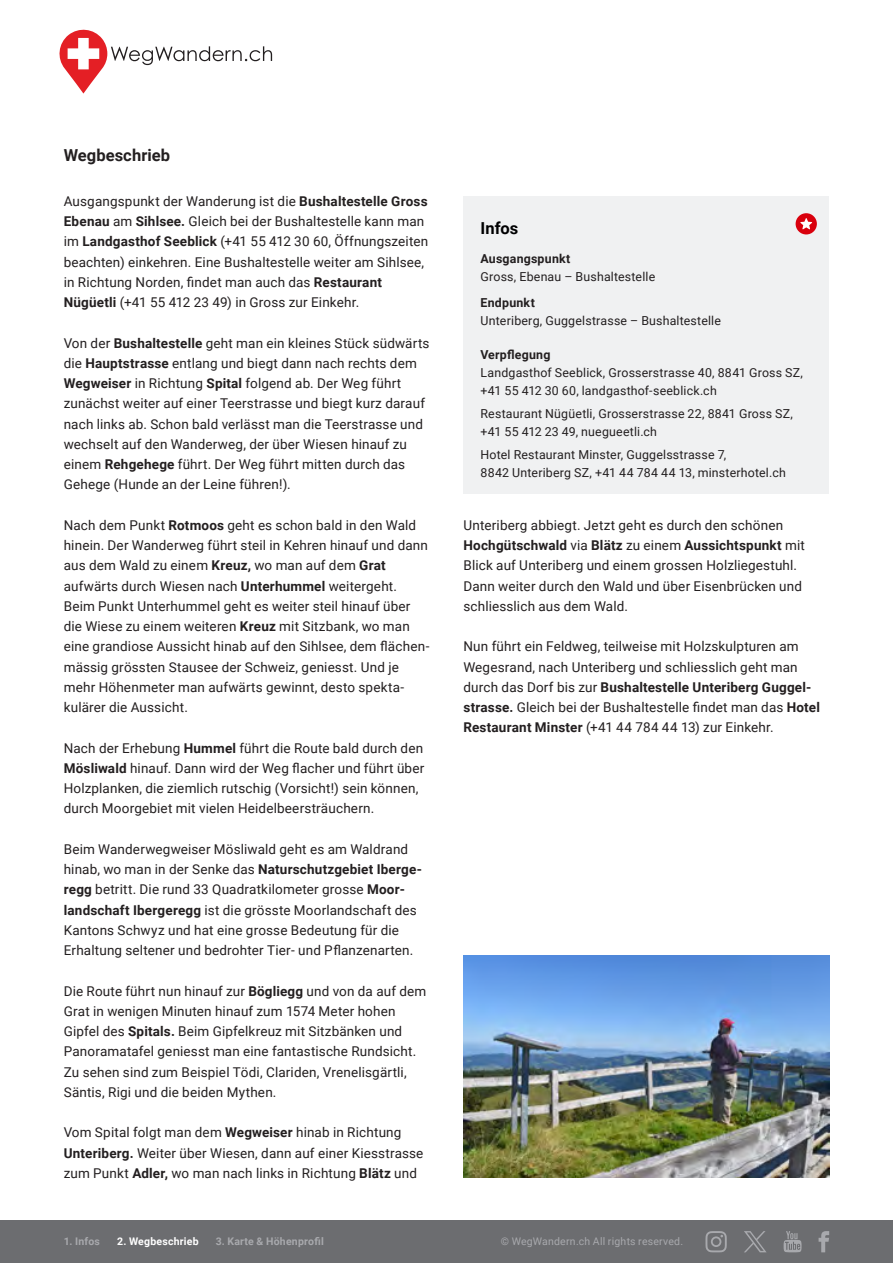
<style>
.page{position:relative;width:893px;height:1263px;background:#fff}
.page>*{position:absolute;margin:0;border:0;box-sizing:border-box;transform-origin:0 0}
._04_titel_klein{font:700 16.5px "Roboto";letter-spacing:.005em;color:#231f20}
._04_titel_klein-2{font:700 16.5px "Roboto";color:#000001}
._08_text{font:13.5px/20.2px "Roboto";letter-spacing:.01em;color:#231f20}
._04_titel_klein-3{font:12.3px/17.5px "Roboto";letter-spacing:.015em;color:#231f20}
.t1{font:700 10.5px "Roboto";letter-spacing:.02em;color:#a8a9ad}
.t2{font:10.5px "Roboto";letter-spacing:.02em;color:#a8a9ad}
.t3{font:700 10.5px "Roboto";letter-spacing:.02em;color:#fff}
.s1{font-weight:700}
</style>
<div class="page">
<div style="left:463px;top:196px;width:366px;height:298px;background:#f0f1f2"></div>
<div style="left:796px;top:213px;width:21px;height:21px;background:#d9000d;border-radius:50%"></div>
<svg style="left:800px;top:218px;width:12px;height:11px"></svg>
<img style="left:463px;top:955px;width:366px;height:223px">
<svg style="left:59px;top:29px;width:213px;height:65px"></svg>
<div style="left:0;top:1220px;width:893px;height:43px;background:#6c6d70"></div>
<svg style="left:705px;top:1231px;width:22px;height:21px"></svg>
<svg style="left:783px;top:1231px;width:19px;height:21px"></svg>
<svg style="left:819px;top:1231px;width:10px;height:21px"></svg>
<svg style="left:744px;top:1231px;width:22px;height:21px"></svg>
<p class="_04_titel_klein" style="left:64px;top:143px;width:108px">Wegbeschrieb</p>
<p class="_08_text" style="left:64px;top:190px;width:366px">Ausgangspunkt der Wanderung ist die <span class="s1">Bushaltestelle Gross Ebenau</span> am <span class="s1">Sihlsee.</span> Gleich bei der Bushaltestelle kann man im <span class="s1">Landgasthof Seeblick</span> (+41 55 412 30 60, Öffnungszeiten beachten) einkehren. Eine Bushaltestelle weiter am Sihlsee, in Richtung Norden, findet man auch das <span class="s1">Restaurant Nügüetli</span> (+41 55 412 23 49) in Gross zur Einkehr.</p>
<p class="_08_text" style="left:64px;top:332px;width:367px">Von der <span class="s1">Bushaltestelle</span> geht man ein kleines Stück südwärts die <span class="s1">Hauptstrasse</span> entlang und biegt dann nach rechts dem <span class="s1">Wegweiser</span> in Richtung <span class="s1">Spital</span> folgend ab. Der Weg führt zunächst weiter auf einer Teerstrasse und biegt kurz darauf nach links ab. Schon bald verlässt man die Teerstrasse und wechselt auf den Wanderweg, der über Wiesen hinauf zu einem <span class="s1">Rehgehege</span> führt. Der Weg führt mitten durch das Gehege (Hunde an der Leine führen!).</p>
<p class="_08_text" style="left:64px;top:514px;width:367px">Nach dem Punkt <span class="s1">Rotmoos</span> geht es schon bald in den Wald hinein. Der Wanderweg führt steil in Kehren hinauf und dann aus dem Wald zu einem <span class="s1">Kreuz,</span> wo man auf dem <span class="s1">Grat </span>aufwärts durch Wiesen nach <span class="s1">Unterhummel</span> weitergeht.<br>Beim Punkt Unterhummel geht es weiter steil hinauf über die Wiese zu einem weiteren <span class="s1">Kreuz</span> mit Sitzbank, wo man eine grandiose Aussicht hinab auf den Sihlsee, dem flächen&shy;mässig grössten Stausee der Schweiz, geniesst. Und je mehr Höhenmeter man aufwärts gewinnt, desto spekta&shy;kulärer die Aussicht.</p>
<p class="_08_text" style="left:64px;top:737px;width:362px">Nach der Erhebung <span class="s1">Hummel</span> führt die Route bald durch den <span class="s1">Mösliwald</span> hinauf. Dann wird der Weg flacher und führt über Holzplanken, die ziemlich rutschig (Vorsicht!) sein können, durch Moorgebiet mit vielen Heidelbeersträuchern.</p>
<p class="_08_text" style="left:64px;top:838px;width:360px">Beim Wanderwegweiser Mösliwald geht es am Waldrand hinab, wo man in der Senke das <span class="s1">Naturschutzgebiet Iberge&shy;regg</span> betritt. Die rund 33 Quadratkilometer grosse <span class="s1">Moor&shy;landschaft Ibergeregg</span> ist die grösste Moorlandschaft des Kantons Schwyz und hat eine grosse Bedeutung für die Erhaltung seltener und bedrohter Tier- und Pflanzenarten.</p>
<p class="_08_text" style="left:64px;top:980px;width:364px">Die Route führt nun hinauf zur <span class="s1">Bögliegg</span> und von da auf dem Grat in wenigen Minuten hinauf zum 1574 Meter hohen Gipfel des <span class="s1">Spitals.</span> Beim Gipfelkreuz mit Sitzbänken und Panoramatafel geniesst man eine fantastische Rundsicht.<br>Zu sehen sind zum Beispiel Tödi, Clariden, Vrenelisgärtli, Säntis, Rigi und die beiden Mythen.</p>
<p class="_08_text" style="left:64px;top:1122px;width:361px">Vom Spital folgt man dem <span class="s1">Wegweiser</span> hinab in Richtung<br><span class="s1">Unteriberg.</span> Weiter über Wiesen, dann auf einer Kiesstrasse zum Punkt <span class="s1">Adler,</span> wo man nach links in Richtung <span class="s1">Blätz</span> und</p>
<p class="_04_titel_klein-2" style="left:480px;top:217px;width:39px">Infos</p>
<p class="_04_titel_klein-3" style="left:480px;top:250px;width:176px"><span class="s1">Ausgangspunkt<br></span>Gross, Ebenau – Bushaltestelle</p>
<p class="_04_titel_klein-3" style="left:480px;top:293px;width:242px"><span class="s1">Endpunkt<br></span>Unteriberg, Guggelstrasse – Bushaltestelle</p>
<p class="_04_titel_klein-3" style="left:480px;top:346px;width:324px"><span class="s1">Verpflegung<br></span>Landgasthof Seeblick, Grosserstrasse 40, 8841 Gross SZ, +41 55 412 30 60, landgasthof-seeblick.ch</p>
<p class="_04_titel_klein-3" style="left:480px;top:404px;width:314px">Restaurant Nügüetli, Grosserstrasse 22, 8841 Gross SZ, +41 55 412 23 49, nuegueetli.ch</p>
<p class="_04_titel_klein-3" style="left:480px;top:446px;width:307px">Hotel Restaurant Minster, Guggelsstrasse 7,<br>8842 Unteriberg SZ, +41 44 784 44 13, minsterhotel.ch</p>
<p class="_08_text" style="left:463px;top:514px;width:343px">Unteriberg abbiegt. Jetzt geht es durch den schönen <span class="s1">Hochgütschwald</span> via <span class="s1">Blätz</span> zu einem <span class="s1">Aussichtspunkt</span> mit Blick auf Unteriberg und einem grossen Holzliegestuhl.<br>Dann weiter durch den Wald und über Eisenbrücken und schliesslich aus dem Wald.</p>
<p class="_08_text" style="left:463px;top:636px;width:358px">Nun führt ein Feldweg, teilweise mit Holzskulpturen am Wegesrand, nach Unteriberg und schliesslich geht man durch das Dorf bis zur <span class="s1">Bushaltestelle Unteriberg Guggel&shy;strasse.</span> Gleich bei der Bushaltestelle findet man das <span class="s1">Hotel Restaurant Minster</span> (+41 44 784 44 13) zur Einkehr.</p>
<p class="t1" style="left:64px;top:1234px;width:38px">1. Infos</p>
<p class="t3" style="left:117px;top:1234px;width:83px">2. Wegbeschrieb</p>
<p class="t1" style="left:216px;top:1234px;width:110px">3. Karte &amp; Höhenprofil</p>
<p class="t2" style="left:501px;top:1234px;width:184px">© WegWandern.ch All rights reserved.</p>
<p class="t1" style="left:497px;top:1234px;width:145px">© WegWandern.ch Al right r</p>
</div>
